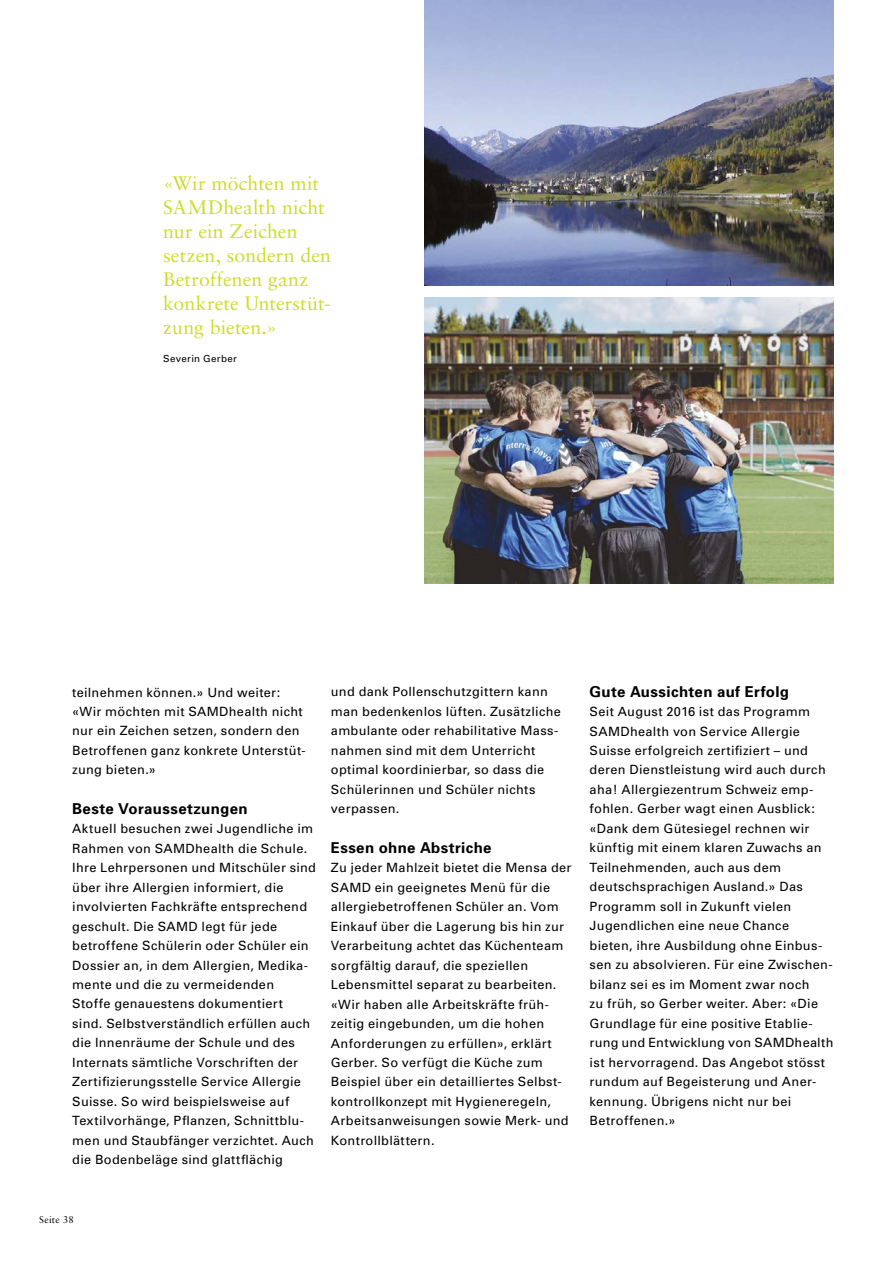
<style>
.page{position:relative;width:893px;height:1263px;background:#fff}
.page>*{position:absolute;margin:0;border:0;box-sizing:border-box;transform-origin:0 0}
.t1{font:19.5px/24px "Sabon";letter-spacing:.005em;color:#cedb2b}
.t2{font:700 15px "Univers";letter-spacing:.025em;color:#000}
.t3{font:12.75px/19.5px "Univers";letter-spacing:.025em;color:#000}
.t4{font:9.75px "Univers";letter-spacing:.035em;color:#000}
.t5{font:9.75px "Sabon";letter-spacing:.025em;color:#000}
</style>
<div class="page">
<img style="left:424px;top:298px;width:409px;height:285px">
<img style="left:424px;top:0;width:409px;height:285px">
<h1 class="t1" style="left:163px;top:171px;width:169px">«Wir möchten mit<br>SAMDhealth nicht nur ein Zeichen setzen, sondern den<br>Betroffenen ganz konkrete Unterstüt&shy;zung bieten.»</h1>
<p class="t4" style="left:163px;top:353px;width:75px">Severin Gerber</p>
<p class="t3" style="left:72px;top:682px;width:235px">teilnehmen können.» Und weiter: «Wir möchten mit SAMDhealth nicht nur ein Zeichen setzen, sondern den<br>Betroffenen ganz konkrete Unterstüt&shy;zung bieten.»</p>
<p class="t2" style="left:72px;top:799px;width:177px">Beste Voraussetzungen</p>
<p class="t3" style="left:72px;top:819px;width:245px">Aktuell besuchen zwei Jugendliche im Rahmen von SAMDhealth die Schule.<br>Ihre Lehrpersonen und Mitschüler sind über ihre Allergien informiert, die involvierten Fachkräfte entsprechend geschult. Die SAMD legt für jede betroffene Schülerin oder Schüler ein Dossier an, in dem Allergien, Medika&shy;mente und die zu vermeidenden<br>Stoffe genauestens dokumentiert sind. Selbstverständlich erfüllen auch die Innenräume der Schule und des Internats sämtliche Vorschriften der Zertifizierungsstelle Service Allergie Suisse. So wird beispielsweise auf Textilvorhänge, Pflanzen, Schnittblu&shy;men und Staubfänger verzichtet. Auch die Bodenbeläge sind glattflächig</p>
<p class="t3" style="left:331px;top:682px;width:232px">und dank Pollenschutzgittern kann man bedenkenlos lüften. Zusätzliche ambulante oder rehabilitative Mass&shy;nahmen sind mit dem Unterricht optimal koordinierbar, so dass die<br>Schülerinnen und Schüler nichts verpassen.</p>
<p class="t2" style="left:331px;top:838px;width:162px">Essen ohne Abstriche</p>
<p class="t3" style="left:331px;top:858px;width:242px">Zu jeder Mahlzeit bietet die Mensa der SAMD ein geeignetes Menü für die allergiebetroffenen Schüler an. Vom Einkauf über die Lagerung bis hin zur Verarbeitung achtet das Küchenteam sorgfältig darauf, die speziellen Lebensmittel separat zu bearbeiten. «Wir haben alle Arbeitskräfte früh&shy;zeitig eingebunden, um die hohen Anforderungen zu erfüllen», erklärt Gerber. So verfügt die Küche zum Beispiel über ein detailliertes Selbst&shy;kontrollkonzept mit Hygieneregeln, Arbeitsanweisungen sowie Merk- und Kontrollblättern.</p>
<p class="t2" style="left:590px;top:682px;width:201px">Gute Aussichten auf Erfolg</p>
<p class="t3" style="left:590px;top:702px;width:245px">Seit August 2016 ist das Programm SAMDhealth von Service Allergie Suisse erfolgreich zertifiziert – und deren Dienstleistung wird auch durch aha! Allergiezentrum Schweiz emp&shy;fohlen. Gerber wagt einen Ausblick: «Dank dem Gütesiegel rechnen wir künftig mit einem klaren Zuwachs an Teilnehmenden, auch aus dem deutschsprachigen Ausland.» Das Programm soll in Zukunft vielen Jugendlichen eine neue Chance bieten, ihre Ausbildung ohne Einbus&shy;sen zu absolvieren. Für eine Zwischen&shy;bilanz sei es im Moment zwar noch<br>zu früh, so Gerber weiter. Aber: «Die Grundlage für eine positive Etablie&shy;rung und Entwicklung von SAMD health ist hervorragend. Das Angebot stösst rundum auf Begeisterung und Aner&shy;kennung. Übrigens nicht nur bei Betroffenen.»</p>
<p class="t5" style="left:39px;top:1214px;width:36px">Seite 38</p>
</div>
